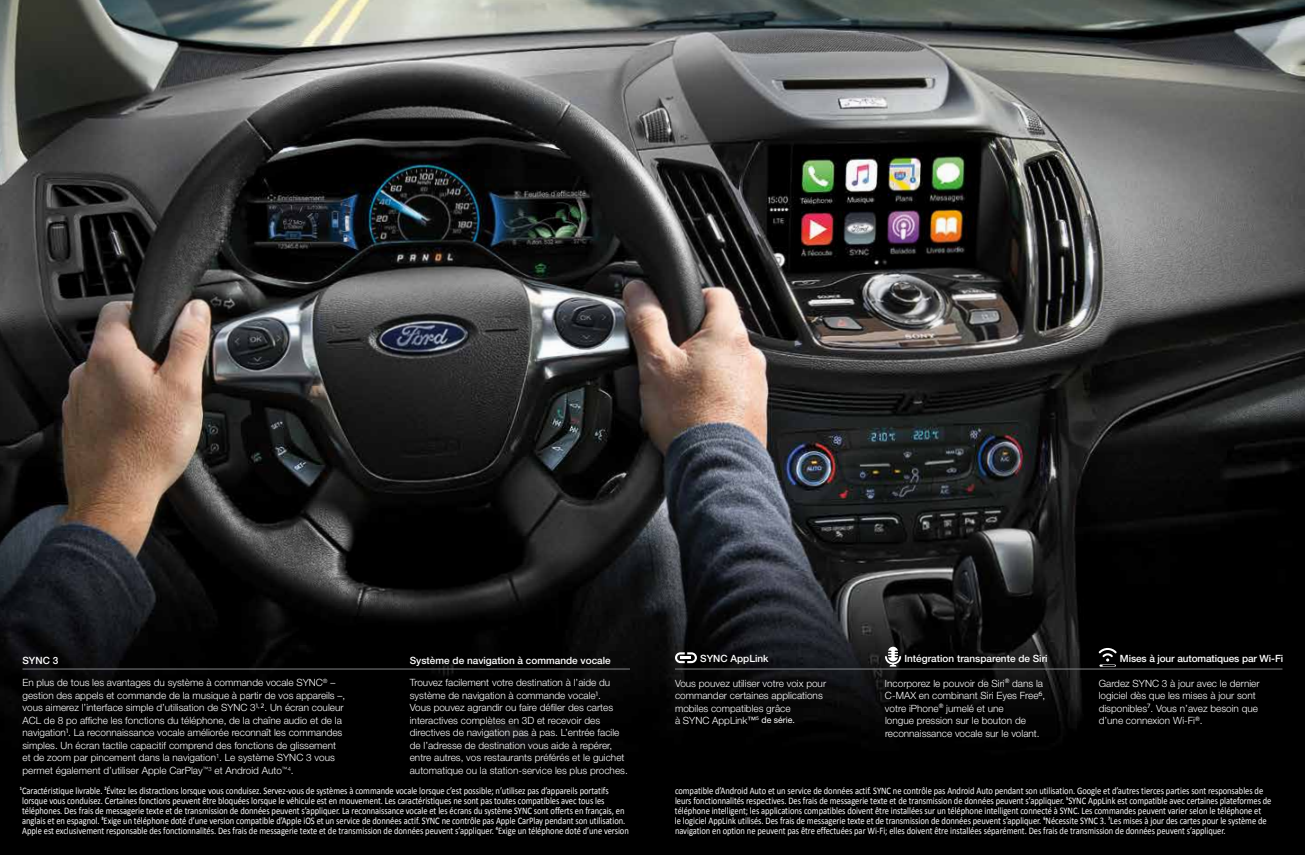
<style>
.page{position:relative;width:1305px;height:855px;background:#fff}
.page>*{position:absolute;margin:0;border:0;box-sizing:border-box;transform-origin:0 0}
.t1{font:10px/10px "Calibri";letter-spacing:-.005em;color:#fff;scale:.85 1}
.t2{font:300 10px/12.5px "Helvetica Neue LT Std";color:#fff}
.t3{font:500 10px "Helvetica Neue LT Std";color:#fff}
.s1{font-weight:400;font-size:8.75px}
</style>
<div class="page">
<img style="left:0;top:0;width:1305px;height:855px">
<svg style="left:675px;top:652px;width:22px;height:11px"></svg>
<svg style="left:885px;top:647px;width:16px;height:20px"></svg>
<svg style="left:1099px;top:648px;width:18px;height:19px"></svg>
<hr style="left:675px;top:669px;width:607px;height:1px;background:#808285">
<hr style="left:22px;top:669px;width:608px;height:1px;background:#808285">
<p class="t3" style="left:22px;top:654px;width:37px">SYNC 3</p>
<p class="t2" style="left:22px;top:676px;width:324px">En plus de tous les avantages du système à commande vocale SYNC<sup>®</sup> – gestion des appels et commande de la musique à partir de vos appareils –, vous aimerez l’interface simple d’utilisation de SYNC 3<sup>1,</sup> <sup>2</sup>. Un écran couleur ACL de 8 po affiche les fonctions du téléphone, de la chaîne audio et de la navigation<sup>1</sup>. La reconnaissance vocale améliorée reconnaît les commandes simples. Un écran tactile capacitif comprend des fonctions de glissement et de zoom par pincement dans la navigation<sup>1</sup>. Le système SYNC 3 vous permet également d’utiliser Apple CarPlay<sup>™3</sup> et Android Auto<sup>™4</sup>.</p>
<p class="t3" style="left:410px;top:654px;width:203px">Système de navigation à commande vocale</p>
<p class="t2" style="left:410px;top:676px;width:219px">Trouvez facilement votre destination à l’aide du système de navigation à commande vocale<sup>1</sup>.<br>Vous pouvez agrandir ou faire défiler des cartes interactives complètes en 3D et recevoir des directives de navigation pas à pas. L’entrée facile de l’adresse de destination vous aide à repérer, entre autres, vos restaurants préférés et le guichet automatique ou la station-service les plus proches.</p>
<p class="t1" style="left:20px;top:785px;width:718px"><sup>1</sup>Caractéristique livrable. <sup>2</sup>Évitez les distractions lorsque vous conduisez. Servez-vous de systèmes à commande vocale lorsque c’est possible; n’utilisez pas d’appareils portatifs lorsque vous conduisez. Certaines fonctions peuvent être bloquées lorsque le véhicule est en mouvement. Les caractéristiques ne sont pas toutes compatibles avec tous les téléphones. Des frais de messagerie texte et de transmission de données peuvent s’appliquer. La reconnaissance vocale et les écrans du système SYNC sont offerts en français, en anglais et en espagnol. <sup>3</sup>Exige un téléphone doté d’une version compatible d’Apple iOS et un service de données actif. SYNC ne contrôle pas Apple CarPlay pendant son utilisation.<br>Apple est exclusivement responsable des fonctionnalités. Des frais de messagerie texte et de transmission de données peuvent s’appliquer. <sup>4</sup>Exige un téléphone doté d’une version</p>
<p class="t3" style="left:700px;top:652px;width:70px">SYNC AppLink</p>
<p class="t2" style="left:675px;top:677px;width:153px">Vous pouvez utiliser votre voix pour commander certaines applications mobiles compatibles grâce<br>à SYNC AppLink<span class="s1">™</span><sup>5</sup> <span class="s1">de série.</span></p>
<p class="t3" style="left:904px;top:652px;width:145px">Intégration transparente de Siri</p>
<p class="t2" style="left:885px;top:677px;width:162px">Incorporez le pouvoir de Siri<sup>®</sup> dans la C-MAX en combinant Siri Eyes Free<sup>6</sup>, votre iPhone<sup>®</sup> jumelé et une<br>longue pression sur le bouton de reconnaissance vocale sur le volant.</p>
<p class="t3" style="left:1120px;top:652px;width:165px">Mises à jour automatiques par Wi-Fi</p>
<p class="t2" style="left:1099px;top:677px;width:162px">Gardez SYNC 3 à jour avec le dernier logiciel dès que les mises à jour sont disponibles<sup>7</sup>. Vous n’avez besoin que d’une connexion Wi-Fi<sup>®</sup>.</p>
<p class="t1" style="left:675px;top:785px;width:703px">compatible d’Android Auto et un service de données actif. SYNC ne contrôle pas Android Auto pendant son utilisation. Google et d’autres tierces parties sont responsables de leurs fonctionnalités respectives. Des frais de messagerie texte et de transmission de données peuvent s’appliquer. <sup>5</sup>SYNC AppLink est compatible avec certaines plateformes de téléphone intelligent; les applications compatibles doivent être installées sur un téléphone intelligent connecté à SYNC. Les commandes peuvent varier selon le téléphone et<br>le logiciel AppLink utilisés. Des frais de messagerie texte et de transmission de données peuvent s’appliquer. <sup>6</sup>Nécessite SYNC 3. <sup>7</sup>Les mises à jour des cartes pour le système de navigation en option ne peuvent pas être effectuées par Wi-Fi; elles doivent être installées séparément. Des frais de transmission de données peuvent s’appliquer.</p>
</div>
